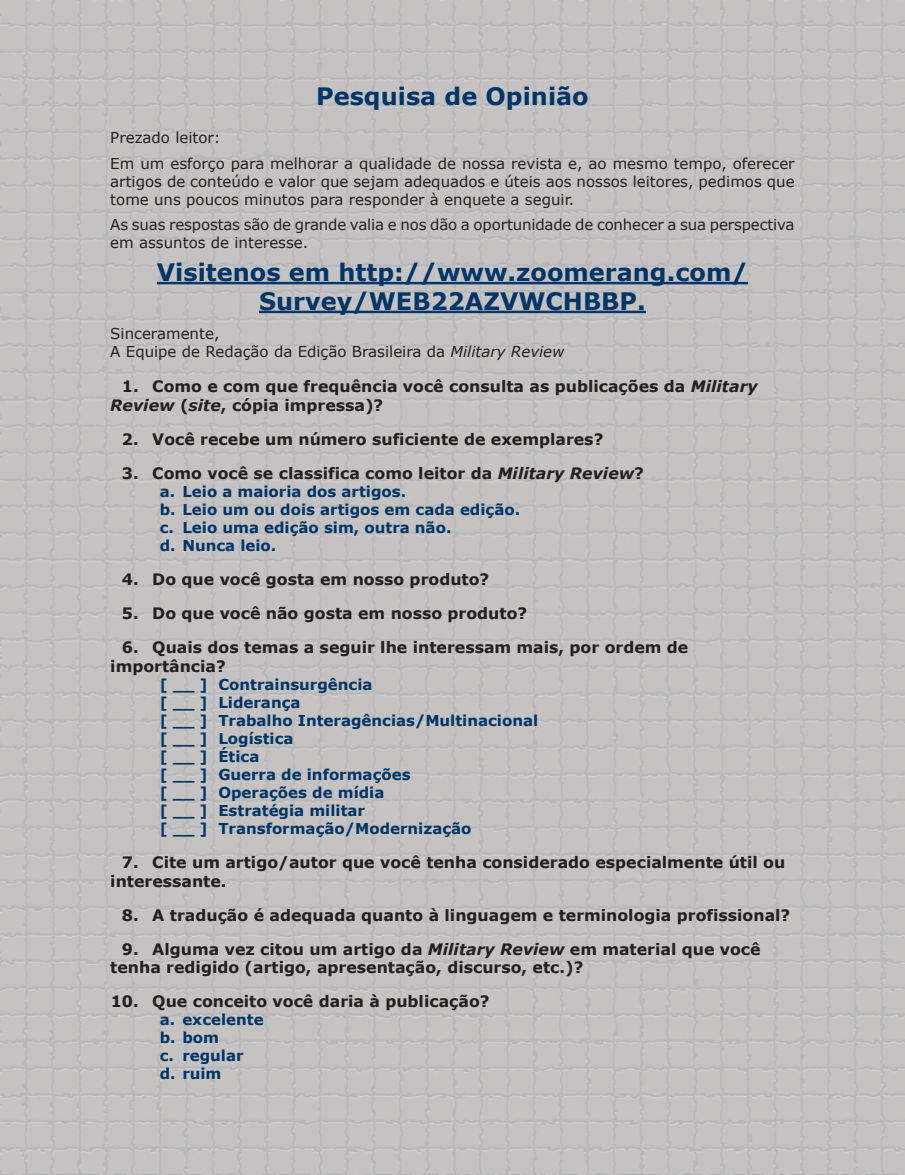
<style>
.page{position:relative;width:905px;height:1175px;background:#fff}
.page>*{position:absolute;margin:0;border:0;box-sizing:border-box;transform-origin:0 0}
.t1{font:700 24px/28.8px "Verdana";color:#003567;text-align:center}
.Question{font:700 15.75px/18.9px "Verdana";color:#231f20}
.fob{font:15px/18px "Verdana";color:#231f20;text-align:justify}
.Mulitple_Choice{font:700 15px "Verdana";color:#003567}
.s1{font-style:italic}
</style>
<div class="page">
<img style="left:0;top:0;width:904px;height:1174px">
<hr style="left:157px;top:282px;width:591px;height:2px;background:#003567">
<hr style="left:259px;top:311px;width:387px;height:2px;background:#003567">
<p class="t1" style="left:316px;top:82px;width:274px">Pesquisa de Opinião</p>
<p class="fob" style="left:110px;top:129px;width:112px">Prezado leitor:</p>
<p class="fob" style="left:110px;top:154px;width:686px">Em um esforço para melhorar a qualidade de nossa revista e, ao mesmo tempo, oferecer artigos de conteúdo e valor que sejam adequados e úteis aos nossos leitores, pedimos que tome uns poucos minutos para responder à enquete a seguir.</p>
<p class="fob" style="left:110px;top:216px;width:685px">As suas respostas são de grande valia e nos dão a oportunidade de conhecer a sua perspectiva em assuntos de interesse.</p>
<p class="t1" style="left:157px;top:258px;width:592px">Visitenos em http://www.zoomerang.com/<br>Survey/WEB22AZVWCHBBP.</p>
<p class="fob" style="left:110px;top:324px;width:111px">Sinceramente,</p>
<p class="fob" style="left:110px;top:342px;width:455px">A Equipe de Redação da Edição Brasileira da <span class="s1">Military Review</span></p>
<p class="Question" style="left:110px;top:377px;width:649px;text-indent:12px">1. Como e com que frequência você consulta as publicações da <span class="s1">Military<br>Review</span> (<span class="s1">site</span>, cópia impressa)?</p>
<p class="Question" style="left:122px;top:430px;width:483px">2. Você recebe um número suficiente de exemplares?</p>
<p class="Question" style="left:122px;top:464px;width:523px">3. Como você se classifica como leitor da <span class="s1">Military Review</span>?</p>
<p class="Mulitple_Choice" style="left:160px;top:482px;width:248px">a. Leio a maioria dos artigos.</p>
<p class="Mulitple_Choice" style="left:160px;top:500px;width:362px">b. Leio um ou dois artigos em cada edição.</p>
<p class="Mulitple_Choice" style="left:160px;top:518px;width:293px">c. Leio uma edição sim, outra não.</p>
<p class="Mulitple_Choice" style="left:160px;top:536px;width:118px">d. Nunca leio.</p>
<p class="Question" style="left:122px;top:570px;width:369px">4. Do que você gosta em nosso produto?</p>
<p class="Question" style="left:122px;top:604px;width:407px">5. Do que você não gosta em nosso produto?</p>
<p class="Question" style="left:110px;top:638px;width:579px;text-indent:12px">6. Quais dos temas a seguir lhe interessam mais, por ordem de importância?</p>
<p class="Mulitple_Choice" style="left:160px;top:674px;width:214px">[ __ ] Contrainsurgência</p>
<p class="Mulitple_Choice" style="left:160px;top:692px;width:142px">[ __ ] Liderança</p>
<p class="Mulitple_Choice" style="left:160px;top:710px;width:380px">[ __ ] Trabalho Interagências/Multinacional</p>
<p class="Mulitple_Choice" style="left:160px;top:728px;width:135px">[ __ ] Logística</p>
<p class="Mulitple_Choice" style="left:160px;top:746px;width:101px">[ __ ] Ética</p>
<p class="Mulitple_Choice" style="left:160px;top:764px;width:252px">[ __ ] Guerra de informações</p>
<p class="Mulitple_Choice" style="left:160px;top:782px;width:226px">[ __ ] Operações de mídia</p>
<p class="Mulitple_Choice" style="left:160px;top:800px;width:207px">[ __ ] Estratégia militar</p>
<p class="Mulitple_Choice" style="left:160px;top:818px;width:313px">[ __ ] Transformação/Modernização</p>
<p class="Question" style="left:110px;top:852px;width:676px;text-indent:12px">7. Cite um artigo/autor que você tenha considerado especialmente útil ou interessante.</p>
<p class="Question" style="left:122px;top:905px;width:670px">8. A tradução é adequada quanto à linguagem e terminologia profissional?</p>
<p class="Question" style="left:110px;top:939px;width:652px;text-indent:12px">9. Alguma vez citou um artigo da <span class="s1">Military Review</span> em material que você tenha redigido (artigo, apresentação, discurso, etc.)?</p>
<p class="Question" style="left:111px;top:992px;width:380px">10. Que conceito você daria à publicação?</p>
<p class="Mulitple_Choice" style="left:160px;top:1010px;width:105px">a. excelente</p>
<p class="Mulitple_Choice" style="left:160px;top:1028px;width:61px">b. bom</p>
<p class="Mulitple_Choice" style="left:160px;top:1046px;width:85px">c. regular</p>
<p class="Mulitple_Choice" style="left:160px;top:1064px;width:63px">d. ruim</p>
</div>
